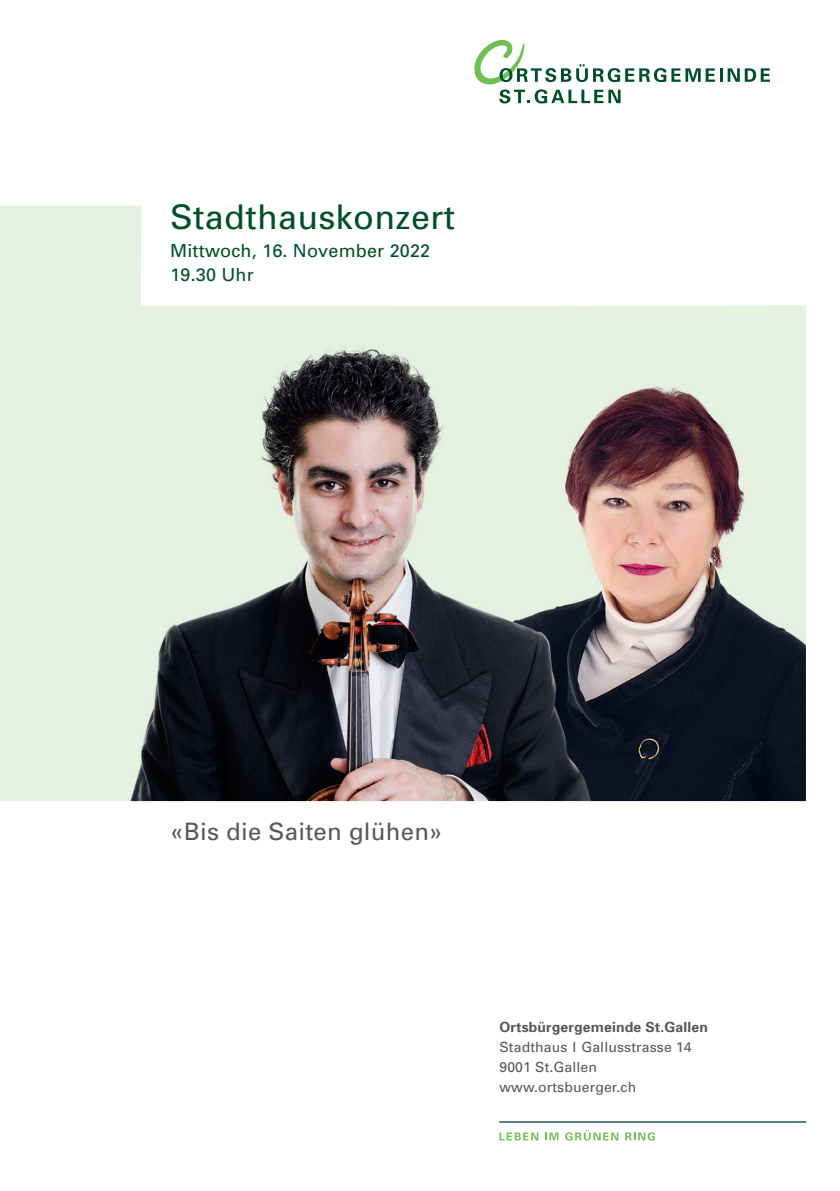
<style>
.page{position:relative;width:840px;height:1191px;background:#fff}
.page>*{position:absolute;margin:0;border:0;box-sizing:border-box;transform-origin:0 0}
.t1{font:34px "Univers";letter-spacing:.01em;color:#004f2b}
.t2{font:24px "Univers";letter-spacing:.01em;color:#57585a}
.t3{font:18px "Univers";letter-spacing:.01em;color:#004f2b}
.t4{font:14px/20px "Univers";letter-spacing:.01em;color:#57585a}
.s1{font-weight:700}
</style>
<div class="page">
<hr style="left:719px;top:68px;width:3px;height:14px;background:#004f2b">
<svg style="left:727px;top:68px;width:42px;height:14px"></svg>
<svg style="left:474px;top:40px;width:240px;height:63px"></svg>
<hr style="left:499px;top:1121px;width:306px;height:1px;background:#004f2b">
<svg style="left:499px;top:1132px;width:39px;height:8px"></svg>
<svg style="left:545px;top:1132px;width:13px;height:8px"></svg>
<svg style="left:565px;top:1130px;width:53px;height:10px"></svg>
<svg style="left:625px;top:1132px;width:29px;height:8px"></svg>
<img style="left:0;top:206px;width:805px;height:595px">
<p class="t1" style="left:170px;top:197px;width:286px">Stadthauskonzert</p>
<p class="t3" style="left:170px;top:240px;width:261px">Mittwoch, 16. November 2022</p>
<p class="t3" style="left:170px;top:264px;width:85px">19.30 Uhr</p>
<p class="t2" style="left:170px;top:818px;width:274px">«Bis die Saiten glühen»</p>
<p class="t4" style="left:499px;top:1016px;width:210px"><span class="s1">Ortsbürgergemeinde St.Gallen<br></span>Stadthaus I Gallusstrasse 14<br>9001 St.Gallen www.ortsbuerger.ch</p>
</div>
